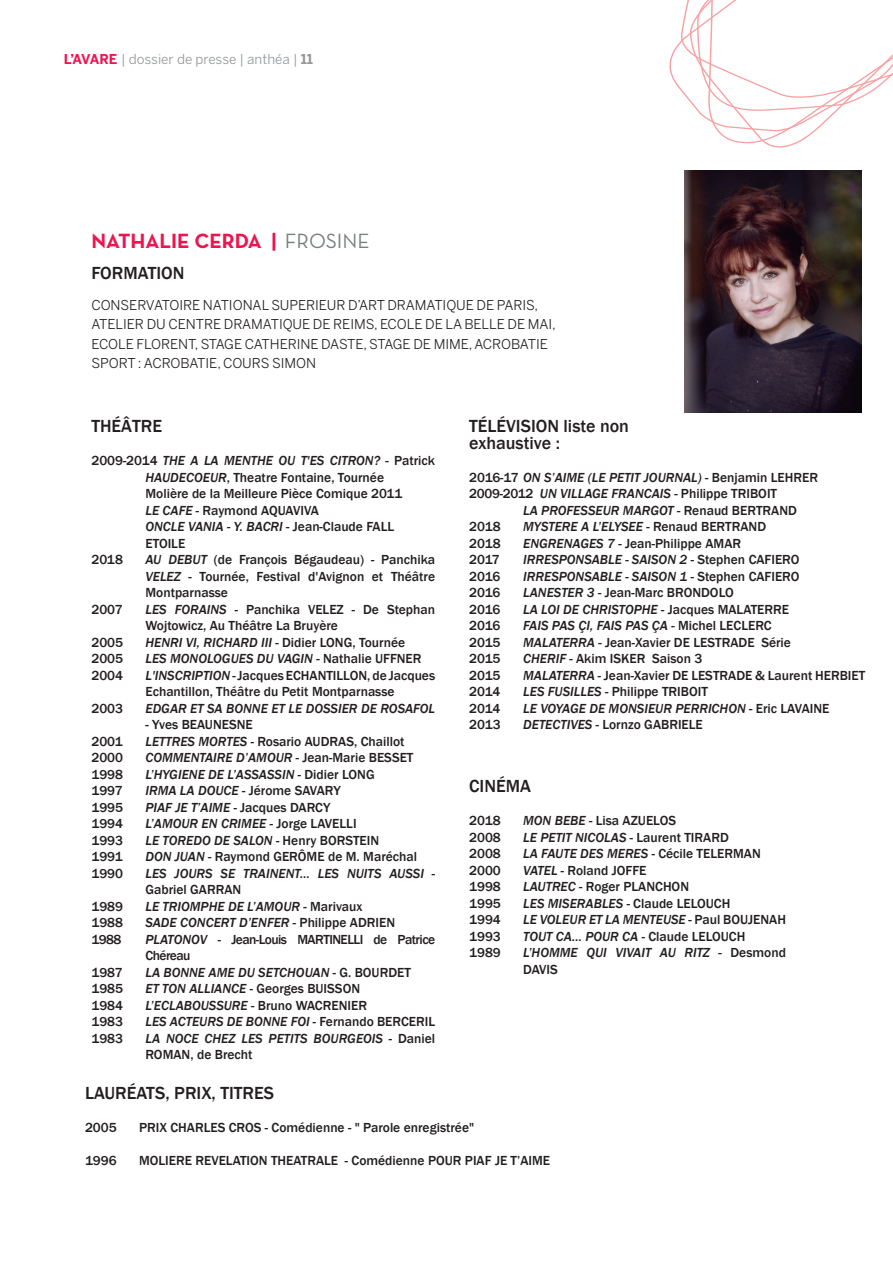
<style>
.page{position:relative;width:893px;height:1263px;background:#fff}
.page>*{position:absolute;margin:0;border:0;box-sizing:border-box;transform-origin:0 0}
.t1{font:700 21px "Neutra Text";color:#ed1450}
.t2{font:500 18px/16.5px "Franklin Gothic";color:#231f20}
.t3{font:500 13.5px/16.5px "Franklin Gothic";color:#231f20}
.t4{font:italic 500 13.5px/16.5px "Franklin Gothic";color:#231f20}
.t5{font:13.5px/19.2px "Benton Sans";letter-spacing:-.005em;color:#231f20}
.t6{font:500 13.5px/16.5px "Franklin Gothic";letter-spacing:-.04em;color:#231f20}
.t7{font:13.5px "Benton Sans";color:#95979a}
.s1{font-weight:700;color:#ed1450}
.s2{font-weight:700}
.s3{font-weight:400;color:#7c7f81}
.s4{font-style:normal}
.s5{font-style:italic}
</style>
<div class="page">
<svg style="left:669px;top:0;width:224px;height:148px"></svg>
<img style="left:685px;top:170px;width:176px;height:242px">
<p class="t7" style="left:64px;top:51px;width:251px"><span class="s1">L’AVARE</span> | dossier de presse | anthéa | <span class="s2">11</span></p>
<h1 class="t1" style="left:91px;top:228px;width:280px">NATHALIE CERDA | <span class="s3">FROSINE</span></h1>
<h2 class="t2" style="left:91px;top:265px;width:95px">FORMATION</h2>
<p class="t5" style="left:91px;top:295px;width:466px">CONSERVATOIRE NATIONAL SUPERIEUR D’ART DRAMATIQUE DE PARIS, ATELIER DU CENTRE DRAMATIQUE DE REIMS, ECOLE DE LA BELLE DE MAI, ECOLE FLORENT, STAGE CATHERINE DASTE, STAGE DE MIME, ACROBATIE SPORT : ACROBATIE, COURS SIMON</p>
<h2 class="t2" style="left:91px;top:418px;width:72px">THÉÂTRE</h2>
<p class="t4" style="left:91px;top:453px;width:345px"><span class="s4">2009-2014</span> THE A LA MENTHE OU T'ES CITRON? <span class="s4">- Patrick</span></p>
<p class="t3" style="left:145px;top:469px;width:240px"><span class="s5">HAUDECOEUR</span>, Theatre Fontaine, Tournée</p>
<p class="t3" style="left:145px;top:486px;width:258px">Molière de la Meilleure Pièce Comique 2011</p>
<p class="t3" style="left:145px;top:502px;width:175px"><span class="s5">LE CAFE</span> - Raymond AQUAVIVA</p>
<p class="t4" style="left:145px;top:519px;width:250px">ONCLE VANIA - Y. BACRI <span class="s4">- Jean-Claude FALL</span></p>
<p class="t3" style="left:145px;top:535px;width:41px">ETOILE</p>
<p class="t3" style="left:91px;top:552px;width:33px">2018</p>
<p class="t3" style="left:145px;top:552px;width:291px;text-align:justify"><span class="s5">AU DEBUT</span> (de François Bégaudeau) - Panchika <span class="s5">VELEZ</span> - Tournée, Festival d'Avignon et Théâtre Montparnasse</p>
<p class="t3" style="left:91px;top:601px;width:33px">2007</p>
<p class="t3" style="left:145px;top:601px;width:291px"><span class="s5">LES FORAINS</span> - Panchika VELEZ - De Stephan<br>Wojtowicz, Au Théâtre La Bruyère</p>
<p class="t3" style="left:91px;top:634px;width:33px">2005</p>
<p class="t3" style="left:145px;top:634px;width:261px"><span class="s5">HENRI VI, RICHARD III</span> - Didier LONG, Tournée</p>
<p class="t3" style="left:91px;top:651px;width:33px">2005</p>
<p class="t4" style="left:145px;top:651px;width:278px">LES MONOLOGUES DU VAGIN <span class="s4">- Nathalie UFFNER</span></p>
<p class="t3" style="left:91px;top:667px;width:33px">2004</p>
<p class="t3" style="left:145px;top:667px;width:291px"><span class="s5">L'INSCRIPTION</span> - Jacques ECHANTILLON, de Jacques<br>Echantillon, Théâtre du Petit Montparnasse</p>
<p class="t3" style="left:91px;top:700px;width:33px">2003</p>
<p class="t4" style="left:145px;top:700px;width:291px">EDGAR ET SA BONNE ET LE DOSSIER DE ROSAFOL</p>
<p class="t3" style="left:145px;top:717px;width:109px">- Yves BEAUNESNE</p>
<p class="t3" style="left:91px;top:733px;width:33px">2001</p>
<p class="t3" style="left:145px;top:733px;width:260px"><span class="s5">LETTRES MORTES</span> - Rosario AUDRAS, Chaillot</p>
<p class="t3" style="left:91px;top:750px;width:33px">2000</p>
<p class="t4" style="left:145px;top:750px;width:270px">COMMENTAIRE D’AMOUR <span class="s4">- Jean-Marie BESSET</span></p>
<p class="t3" style="left:91px;top:766px;width:33px">1998</p>
<p class="t4" style="left:145px;top:766px;width:231px">L’HYGIENE DE L’ASSASSIN <span class="s4">- Didier LONG</span></p>
<p class="t3" style="left:91px;top:783px;width:33px">1997</p>
<p class="t3" style="left:145px;top:783px;width:197px"><span class="s5">IRMA LA DOUCE</span> - Jérome SAVARY</p>
<p class="t3" style="left:91px;top:799px;width:33px">1995</p>
<p class="t3" style="left:145px;top:799px;width:187px"><span class="s5">PIAF JE T’AIME</span> - Jacques DARCY</p>
<p class="t3" style="left:91px;top:816px;width:33px">1994</p>
<p class="t4" style="left:145px;top:816px;width:213px">L’AMOUR EN CRIMEE <span class="s4">- Jorge LAVELLI</span></p>
<p class="t3" style="left:91px;top:832px;width:33px">1993</p>
<p class="t4" style="left:145px;top:832px;width:235px">LE TOREDO DE SALON <span class="s4">- Henry BORSTEIN</span></p>
<p class="t3" style="left:91px;top:848px;width:33px">1991</p>
<p class="t3" style="left:145px;top:848px;width:273px"><span class="s5">DON JUAN</span> - Raymond GERÔME de M. Maréchal</p>
<p class="t3" style="left:91px;top:865px;width:33px">1990</p>
<p class="t4" style="left:145px;top:865px;width:291px">LES JOURS SE TRAINENT... LES NUITS AUSSI <span class="s4">-<br>Gabriel GARRAN</span></p>
<p class="t3" style="left:91px;top:898px;width:33px">1989</p>
<p class="t4" style="left:145px;top:898px;width:218px">LE TRIOMPHE DE L’AMOUR <span class="s4">- Marivaux</span></p>
<p class="t3" style="left:91px;top:914px;width:33px">1988</p>
<p class="t4" style="left:145px;top:914px;width:251px">SADE CONCERT D’ENFER - <span class="s4">Philippe ADRIEN</span></p>
<p class="t3" style="left:91px;top:931px;width:32px">1988</p>
<p class="t6" style="left:145px;top:931px;width:291px"><span class="s5">PLATONOV</span> - Jean-Louis MARTINELLI de Patrice<br>Chéreau</p>
<p class="t3" style="left:91px;top:964px;width:33px">1987</p>
<p class="t4" style="left:145px;top:964px;width:267px">LA BONNE AME DU SETCHOUAN <span class="s4">- G. BOURDET</span></p>
<p class="t3" style="left:91px;top:980px;width:33px">1985</p>
<p class="t3" style="left:145px;top:980px;width:216px"><span class="s5">ET TON ALLIANCE</span> - Georges BUISSON</p>
<p class="t3" style="left:91px;top:997px;width:33px">1984</p>
<p class="t3" style="left:145px;top:997px;width:223px"><span class="s5">L’ECLABOUSSURE</span> - Bruno WACRENIER</p>
<p class="t3" style="left:91px;top:1013px;width:33px">1983</p>
<p class="t4" style="left:145px;top:1013px;width:291px">LES ACTEURS DE BONNE FOI <span class="s4">- Fernando BERCERIL</span></p>
<p class="t3" style="left:91px;top:1030px;width:33px">1983</p>
<p class="t4" style="left:145px;top:1030px;width:291px">LA NOCE CHEZ LES PETITS BOURGEOIS <span class="s4">- Daniel<br>ROMAN, de Brecht</span></p>
<h2 class="t2" style="left:85px;top:1085px;width:191px">LAURÉATS, PRIX, TITRES</h2>
<p class="t3" style="left:85px;top:1120px;width:33px">2005</p>
<p class="t3" style="left:139px;top:1120px;width:337px">PRIX CHARLES CROS - Comédienne - " Parole enregistrée"</p>
<p class="t3" style="left:85px;top:1153px;width:33px">1996</p>
<p class="t3" style="left:139px;top:1153px;width:413px">MOLIERE REVELATION THEATRALE - Comédienne POUR PIAF JE T’AIME</p>
<h2 class="t2" style="left:469px;top:418px;width:161px">TÉLÉVISION liste non exhaustive :</h2>
<p class="t4" style="left:469px;top:469px;width:350px"><span class="s4">2016-17</span> ON S’AIME (LE PETIT JOURNAL) <span class="s4">- Benjamin LEHRER</span></p>
<p class="t3" style="left:469px;top:486px;width:309px">2009-2012 <span class="s5">UN VILLAGE FRANCAIS</span> - Philippe TRIBOIT</p>
<p class="t4" style="left:523px;top:502px;width:275px">LA PROFESSEUR MARGOT <span class="s4">- Renaud BERTRAND</span></p>
<p class="t3" style="left:469px;top:519px;width:33px">2018</p>
<p class="t4" style="left:523px;top:519px;width:245px">MYSTERE A L’ELYSEE <span class="s4">- Renaud BERTRAND</span></p>
<p class="t3" style="left:469px;top:535px;width:33px">2018</p>
<p class="t3" style="left:523px;top:535px;width:219px"><span class="s5">ENGRENAGES 7</span> - Jean-Philippe AMAR</p>
<p class="t3" style="left:469px;top:552px;width:32px">2017</p>
<p class="t4" style="left:523px;top:552px;width:278px">IRRESPONSABLE - SAISON 2 <span class="s4">- Stephen CAFIERO</span></p>
<p class="t3" style="left:469px;top:568px;width:33px">2016</p>
<p class="t4" style="left:523px;top:568px;width:278px">IRRESPONSABLE - SAISON 1 <span class="s4">- Stephen CAFIERO</span></p>
<p class="t3" style="left:469px;top:585px;width:33px">2016</p>
<p class="t3" style="left:523px;top:585px;width:212px"><span class="s5">LANESTER 3</span> - Jean-Marc BRONDOLO</p>
<p class="t3" style="left:469px;top:601px;width:33px">2016</p>
<p class="t4" style="left:523px;top:601px;width:267px">LA LOI DE CHRISTOPHE <span class="s4">- Jacques MALATERRE</span></p>
<p class="t3" style="left:469px;top:618px;width:33px">2016</p>
<p class="t4" style="left:523px;top:618px;width:250px">FAIS PAS ÇI, FAIS PAS ÇA <span class="s4">- Michel LECLERC</span></p>
<p class="t3" style="left:469px;top:634px;width:33px">2015</p>
<p class="t3" style="left:523px;top:634px;width:269px"><span class="s5">MALATERRA</span> - Jean-Xavier DE LESTRADE Série</p>
<p class="t3" style="left:469px;top:651px;width:33px">2015</p>
<p class="t3" style="left:523px;top:651px;width:181px"><span class="s5">CHERIF</span> - Akim ISKER Saison 3</p>
<p class="t3" style="left:469px;top:667px;width:33px">2015</p>
<p class="t3" style="left:523px;top:667px;width:344px"><span class="s5">MALATERRA</span> - Jean-Xavier DE LESTRADE &amp; Laurent HERBIET</p>
<p class="t3" style="left:469px;top:684px;width:33px">2014</p>
<p class="t3" style="left:523px;top:684px;width:186px"><span class="s5">LES FUSILLES</span> - Philippe TRIBOIT</p>
<p class="t3" style="left:469px;top:700px;width:33px">2014</p>
<p class="t4" style="left:523px;top:700px;width:308px">LE VOYAGE DE MONSIEUR PERRICHON <span class="s4">- Eric LAVAINE</span></p>
<p class="t3" style="left:469px;top:717px;width:33px">2013</p>
<p class="t3" style="left:523px;top:717px;width:181px"><span class="s5">DETECTIVES</span> - Lornzo GABRIELE</p>
<h2 class="t2" style="left:469px;top:778px;width:63px">CINÉMA</h2>
<p class="t3" style="left:469px;top:813px;width:33px">2018</p>
<p class="t3" style="left:523px;top:813px;width:154px"><span class="s5">MON BEBE</span> - Lisa AZUELOS</p>
<p class="t3" style="left:469px;top:829px;width:33px">2008</p>
<p class="t4" style="left:523px;top:829px;width:207px">LE PETIT NICOLAS <span class="s4">- Laurent TIRARD</span></p>
<p class="t3" style="left:469px;top:846px;width:33px">2008</p>
<p class="t4" style="left:523px;top:846px;width:239px">LA FAUTE DES MERES <span class="s4">- Cécile TELERMAN</span></p>
<p class="t3" style="left:469px;top:862px;width:33px">2000</p>
<p class="t3" style="left:523px;top:862px;width:125px"><span class="s5">VATEL</span> - Roland JOFFE</p>
<p class="t3" style="left:469px;top:879px;width:33px">1998</p>
<p class="t3" style="left:523px;top:879px;width:167px"><span class="s5">LAUTREC</span> - Roger PLANCHON</p>
<p class="t3" style="left:469px;top:895px;width:33px">1995</p>
<p class="t3" style="left:523px;top:895px;width:209px"><span class="s5">LES MISERABLES</span> - Claude LELOUCH</p>
<p class="t3" style="left:469px;top:912px;width:33px">1994</p>
<p class="t4" style="left:523px;top:912px;width:264px">LE VOLEUR ET LA MENTEUSE <span class="s4">- Paul BOUJENAH</span></p>
<p class="t3" style="left:469px;top:928px;width:33px">1993</p>
<p class="t4" style="left:523px;top:928px;width:224px">TOUT CA... POUR CA <span class="s4">- Claude LELOUCH</span></p>
<p class="t3" style="left:469px;top:945px;width:33px">1989</p>
<p class="t4" style="left:523px;top:945px;width:264px">L’HOMME QUI VIVAIT AU RITZ <span class="s4">- Desmond<br>DAVIS</span></p>
</div>
